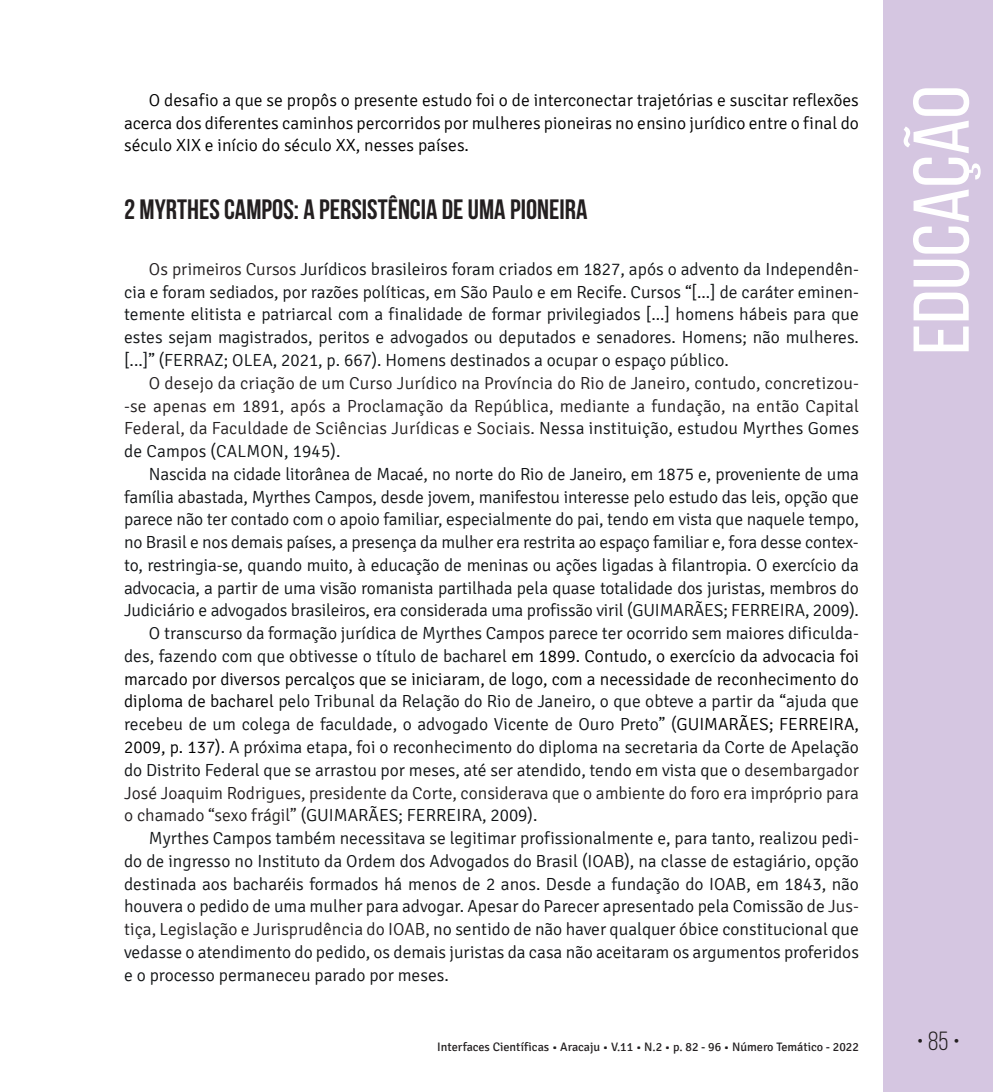
<style>
.page{position:relative;width:993px;height:1092px;background:#fff}
.page>*{position:absolute;margin:0;border:0;box-sizing:border-box;transform-origin:0 0}
.t1{font:78.75px "Bebas Neue";color:#fff;scale:1.09 1}
.t2{font:700 28px "Bebas Neue";color:#231f20}
.t3{font:26.25px "Bebas Neue";color:#231f20}
.t4{font:300 17.5px/22.8px "Signika";color:#101315;text-align:justify}
.t5{font:300 17.5px/22.8px "Signika";color:#231f20;text-align:justify}
.t6{font:300 17.5px/22.8px "Signika";color:#000001;text-align:justify}
.t7{font:12.25px "Signika";color:#231f20}
.s1{color:#231f20}
.s2{color:#101315}
.s3{color:#000001}
</style>
<div class="page">
<div style="left:883px;top:0;width:109px;height:1091px;background:#d5c6e1"></div>
<p class="t6" style="left:124px;top:89px;width:736px;text-indent:25px">O desafio a que se propôs o presente estudo foi o de interconectar trajetórias e suscitar reflexões acerca dos diferentes caminhos percorridos por mulheres pioneiras no ensino jurídico entre o final do século XIX e início do século XX, nesses países.</p>
<h2 class="t2" style="left:124px;top:193px;width:464px">2 MYRTHES CAMPOS: A PERSISTÊNCIA DE UMA PIONEIRA</h2>
<p class="t4" style="left:124px;top:258px;width:736px;text-indent:25px"><span class="s1">Os primeiros Cursos</span> Jurídicos brasileiros foram criados em 1827, após o advento da Independên&shy;cia e foram sediados, por razões políticas, em São Paulo e em Recife. Cursos “[...] de caráter eminen&shy;temente elitista e patriarcal com a finalidade de formar privilegiados [...] homens hábeis para que estes sejam magistrados, peritos e advogados ou deputados e senadores. Homens; não mulheres. [...]” (FERRAZ; OLEA, 2021, p. 667). Homens destinados a ocupar o espaço público.</p>
<p class="t5" style="left:124px;top:372px;width:736px;text-indent:25px">O desejo da criação de um Curso Jurídico na Província do Rio de Janeiro, contudo, concretizou--se apenas em 1891, após a Proclamação da República, mediante a fundação, na então Capital Federal, da Faculdade de Sciências Jurídicas e Sociais. <span class="s2">Nessa instituição, estudou Myrthes Gomes de Campos (CALMON, 1945).</span></p>
<p class="t4" style="left:149px;top:463px;width:711px">Nascida na cidade litorânea de Macaé, no norte do Rio de Janeiro, em 1875 e, proveniente de uma</p>
<p class="t4" style="left:124px;top:485px;width:736px">família abastada, Myrthes Campos, desde jovem, manifestou interesse pelo estudo das leis, opção que</p>
<p class="t4" style="left:124px;top:508px;width:736px">parece não ter contado com o apoio familiar, especialmente do pai, tendo em vista que naquele tempo,</p>
<p class="t4" style="left:124px;top:531px;width:736px">no Brasil e nos demais países, a presença da mulher era restrita ao espaço familiar e, fora desse contex-</p>
<p class="t4" style="left:124px;top:554px;width:736px">to, restringia-se, quando muito, à educação de meninas ou ações ligadas à filantropia. O exercício da</p>
<p class="t4" style="left:124px;top:576px;width:736px">advocacia, a partir de uma visão romanista partilhada pela quase totalidade dos juristas, membros do</p>
<p class="t4" style="left:124px;top:599px;width:736px">Judiciário e advogados brasileiros, era considerada uma profissão viril (GUIMARÃES; FERREIRA, 2009).</p>
<p class="t4" style="left:149px;top:622px;width:711px">O transcurso da formação jurídica de Myrthes Campos parece ter ocorrido sem maiores dificulda-</p>
<p class="t4" style="left:124px;top:645px;width:736px">des, fazendo com que obtivesse o título de bacharel <span class="s3">em 1899. Contudo, o exercício da advocacia foi</span></p>
<p class="t6" style="left:124px;top:667px;width:736px">marcado por diversos percalços que se iniciaram, de logo, com a necessidade de reconhecimento do</p>
<p class="t4" style="left:124px;top:690px;width:736px"><span class="s3">diploma de bacharel</span> pelo Tribunal da Relação do Rio de Janeiro, o que obteve a partir da “ajuda que</p>
<p class="t4" style="left:124px;top:713px;width:736px">recebeu de um colega de faculdade, o advogado Vicente de Ouro Preto” (<span class="s3">GUIMARÃES; FERREIRA,</span></p>
<p class="t4" style="left:124px;top:736px;width:736px"><span class="s3">2009, p. 137)</span>. A próxima etapa, foi o reconhecimento do diploma na secretaria da Corte de Apelação</p>
<p class="t4" style="left:124px;top:758px;width:736px">do Distrito Federal que se arrastou por meses, até ser atendido, tendo em vista que o <span class="s1">desembargador</span></p>
<p class="t5" style="left:124px;top:781px;width:736px">José Joaquim Rodrigues, presidente da Corte, considerava que o ambiente do foro era impróprio para</p>
<p class="t4" style="left:124px;top:804px;width:414px"><span class="s1">o chamado “sexo frágil”</span> (GUIMARÃES; FERREIRA, 2009).</p>
<p class="t4" style="left:149px;top:827px;width:711px">Myrthes Campos também necessitava se legitimar profissionalmente e, para tanto, realizou pedi-</p>
<p class="t4" style="left:124px;top:849px;width:736px">do de ingresso no Instituto da Ordem dos Advogados do Brasil (IOAB), na classe de estagiário, opção</p>
<p class="t4" style="left:124px;top:872px;width:736px">destinada aos bacharéis formados há menos de 2 anos. Desde a fundação do IOAB, em 1843, não</p>
<p class="t4" style="left:124px;top:895px;width:736px">houvera o pedido de uma mulher para advogar. Apesar do Parecer apresentado pela Comissão de <span class="s1">Jus-</span></p>
<p class="t4" style="left:124px;top:918px;width:736px"><span class="s1">tiça, Legislação e Jurisprudência do IOAB,</span> no sentido de não haver qualquer óbice constitucional que</p>
<p class="t4" style="left:124px;top:940px;width:736px">vedasse o atendimento do pedido, os demais juristas da casa não aceitaram os argumentos proferidos</p>
<p class="t4" style="left:124px;top:963px;width:326px">e o processo permaneceu parado por meses.</p>
<h1 class="t1" style="left:898px;top:355px;width:248px;rotate:-90deg">EDUCAÇÃO</h1>
<p class="t7" style="left:437px;top:1040px;width:423px">Interfaces Científicas • Aracaju • V.11 • N.2 • p. 82 - 96 • Número Temático - 2022</p>
<h3 class="t3" style="left:916px;top:1026px;width:45px">• 85 •</h3>
</div>
